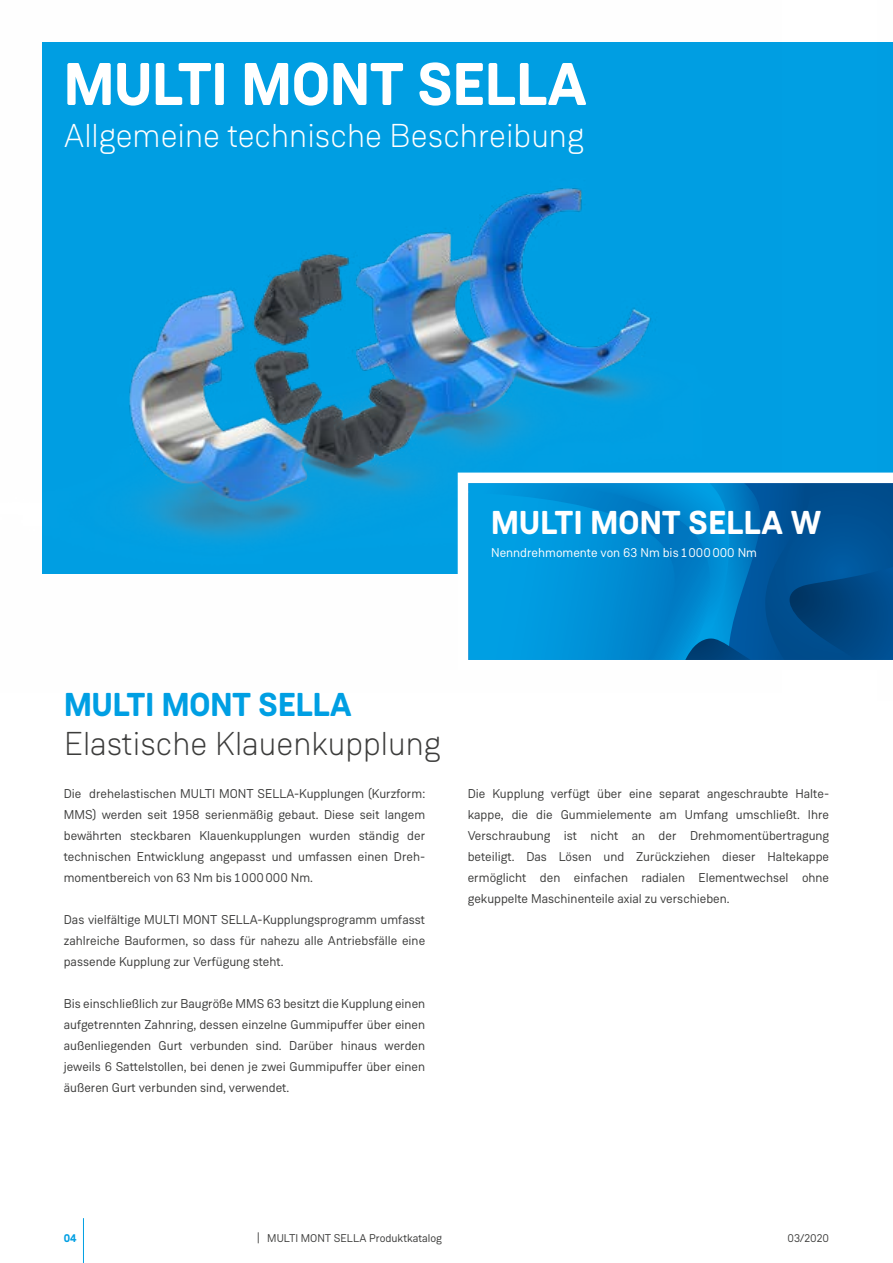
<style>
.page{position:relative;width:893px;height:1263px;background:#fff}
.page>*{position:absolute;margin:0;border:0;box-sizing:border-box;transform-origin:0 0}
.t1{font:700 60px "Weissenhof Grotesk";color:#fff}
.t2{font:300 33px "Weissenhof Grotesk";color:#fff}
.t3{font:300 33px "Weissenhof Grotesk";color:#3c3c3b}
.t4{font:700 33px "Weissenhof Grotesk";letter-spacing:.01em;color:#fff}
.t5{font:700 33px "Weissenhof Grotesk";color:#009fe3}
.t6{font:12.75px/21px "Weissenhof Grotesk";color:#3c3c3b;text-align:justify}
.t7{font:12.75px "Weissenhof Grotesk";color:#fff}
.t8{font:11.25px "Weissenhof Grotesk";color:#3c3c3b}
.t9{font:700 11.25px "Weissenhof Grotesk";color:#009fe3}
</style>
<div class="page">
<hr style="left:83px;top:1218px;width:1px;height:45px;background:#009fe3">
<div style="left:43px;top:43px;width:850px;height:531px;background:#009fe3"></div>
<img style="left:42px;top:42px;width:740px;height:532px">
<svg style="left:452px;top:467px;width:441px;height:193px"></svg>
<h1 class="t1" style="left:64px;top:46px;width:524px">MULTI MONT SELLA</h1>
<h2 class="t2" style="left:64px;top:116px;width:522px">Allgemeine technische Beschreibung</h2>
<h2 class="t4" style="left:491px;top:502px;width:332px">MULTI MONT SELLA W</h2>
<p class="t7" style="left:491px;top:545px;width:267px">Nenndrehmomente von 63 Nm bis 1000000 Nm</p>
<h2 class="t5" style="left:64px;top:684px;width:289px">MULTI MONT SELLA</h2>
<h2 class="t3" style="left:64px;top:724px;width:378px">Elastische Klauenkupplung</h2>
<p class="t6" style="left:64px;top:783px;width:363px">Die drehelastischen MULTI MONT SELLA-Kupplungen (Kurzform:<br>MMS) werden seit 1958 serienmäßig gebaut. Diese seit langem bewährten steckbaren Klauenkupplungen wurden ständig der technischen Entwicklung angepasst und umfassen einen Dreh&shy;momentbereich von 63 Nm bis 1000000 Nm.</p>
<p class="t6" style="left:64px;top:909px;width:363px">Das vielfältige MULTI MONT SELLA-Kupplungsprogramm umfasst zahlreiche Bauformen, so dass für nahezu alle Antriebsfälle eine passende Kupplung zur Verfügung steht.</p>
<p class="t6" style="left:64px;top:993px;width:363px">Bis einschließlich zur Baugröße MMS 63 besitzt die Kupplung einen aufgetrennten Zahnring, dessen einzelne Gummipuffer über einen außenliegenden Gurt verbunden sind. Darüber hinaus werden jeweils 6 Sattelstollen, bei denen je zwei Gummipuffer über einen äußeren Gurt verbunden sind, verwendet.</p>
<p class="t6" style="left:468px;top:783px;width:363px">Die Kupplung verfügt über eine separat angeschraubte Halte&shy;kappe, die die Gummielemente am Umfang umschließt. Ihre Verschraubung ist nicht an der Drehmomentübertragung beteiligt. Das Lösen und Zurückziehen dieser Haltekappe ermöglicht den einfachen radialen Elementwechsel ohne gekuppelte Maschinenteile axial zu verschieben.</p>
<p class="t9" style="left:64px;top:1231px;width:14px">04</p>
<p class="t8" style="left:267px;top:1231px;width:176px">MULTI MONT SELLA Produktkatalog</p>
<p class="t8" style="left:788px;top:1231px;width:43px">03/2020</p>
</div>
